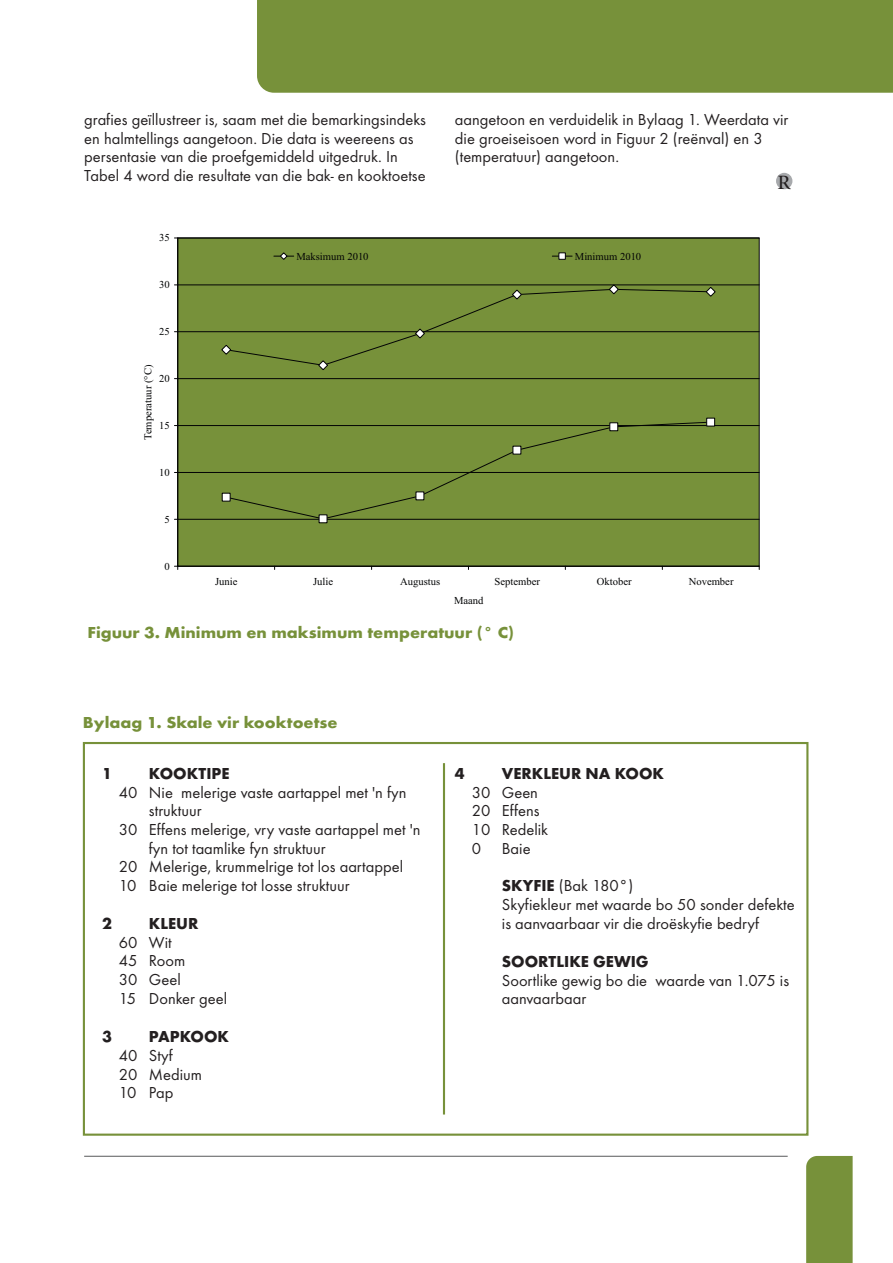
<style>
.page{position:relative;width:893px;height:1263px;background:#fff}
.page>*{position:absolute;margin:0;border:0;box-sizing:border-box;transform-origin:0 0}
.t1{font:28.5px "Adobe Arabic";color:#231f20}
.t2{font:16.5px/18.6px "Bright";color:#231f20}
.t3{font:700 16.5px "Bright";color:#77913a;scale:1.07 1}
.t4{font:700 16.5px "Bright";color:#231f20}
.t5{font:10.65px "Times New Roman";color:#020304}
.s1{font-weight:700}
</style>
<div class="page">
<div style="left:83px;top:742px;width:725px;height:394px;border:2px solid #77913a"></div>
<hr style="left:84px;top:1156px;width:704px;height:1px;background:#58595b">
<div style="left:806px;top:1156px;width:47px;height:107px;background:#77913a"></div>
<div style="left:178px;top:238px;width:581px;height:328px;background:#77913a"></div>
<hr style="left:178px;top:519px;width:581px;height:1px;background:#020304">
<hr style="left:178px;top:472px;width:581px;height:1px;background:#020304">
<hr style="left:178px;top:425px;width:581px;height:1px;background:#020304">
<hr style="left:178px;top:378px;width:581px;height:1px;background:#020304">
<hr style="left:178px;top:331px;width:581px;height:1px;background:#020304">
<hr style="left:178px;top:284px;width:581px;height:1px;background:#020304">
<hr style="left:178px;top:238px;width:581px;height:1px;background:#020304">
<hr style="left:177px;top:238px;width:1px;height:328px;background:#020304">
<hr style="left:178px;top:566px;width:581px;height:1px;background:#020304">
<svg style="left:225px;top:421px;width:487px;height:99px"></svg>
<svg style="left:221px;top:284px;width:495px;height:86px"></svg>
<svg style="left:221px;top:492px;width:10px;height:10px"></svg>
<svg style="left:318px;top:514px;width:10px;height:10px"></svg>
<svg style="left:415px;top:491px;width:10px;height:10px"></svg>
<svg style="left:512px;top:445px;width:10px;height:10px"></svg>
<svg style="left:609px;top:422px;width:10px;height:10px"></svg>
<svg style="left:706px;top:417px;width:9px;height:10px"></svg>
<svg style="left:274px;top:252px;width:20px;height:8px"></svg>
<svg style="left:552px;top:252px;width:20px;height:8px"></svg>
<hr style="left:443px;top:763px;width:2px;height:351px;background:#77913a">
<div style="left:257px;top:0;width:636px;height:93px;background:#77913a"></div>
<div style="left:776px;top:173px;width:16px;height:16px;background:#a7a9ac;border-radius:50%"></div>
<p class="t2" style="left:84px;top:112px;width:343px">grafies geïllustreer is, saam met die bemarkingsindeks en halmtellings aangetoon. Die data is weereens as persentasie van die proefgemiddeld uitgedruk. In Tabel 4 word die resultate van die bak- en kooktoetse</p>
<p class="t2" style="left:455px;top:112px;width:335px">aangetoon en verduidelik in Bylaag 1. Weerdata vir die groeiseisoen word in Figuur 2 (reënval) en 3 (temperatuur) aangetoon.</p>
<h1 class="t1" style="left:778px;top:170px;width:15px">R</h1>
<p class="t5" style="left:159px;top:234px;width:12px">35</p>
<p class="t5" style="left:159px;top:281px;width:12px">30</p>
<p class="t5" style="left:159px;top:328px;width:12px">25</p>
<p class="t5" style="left:144px;top:440px;width:77px;rotate:-90deg">Temperatuur (°C)</p>
<p class="t5" style="left:159px;top:374px;width:12px">20</p>
<p class="t5" style="left:159px;top:421px;width:12px">15</p>
<p class="t5" style="left:159px;top:468px;width:12px">10</p>
<p class="t5" style="left:165px;top:515px;width:7px">5</p>
<p class="t5" style="left:165px;top:562px;width:7px">0</p>
<p class="t5" style="left:296px;top:252px;width:74px">Maksimum 2010</p>
<p class="t5" style="left:575px;top:252px;width:68px">Minimum 2010</p>
<p class="t5" style="left:215px;top:578px;width:24px">Junie</p>
<p class="t5" style="left:313px;top:578px;width:22px">Julie</p>
<p class="t5" style="left:400px;top:578px;width:42px">Augustus</p>
<p class="t5" style="left:495px;top:578px;width:47px">September</p>
<p class="t5" style="left:597px;top:578px;width:36px">Oktober</p>
<p class="t5" style="left:689px;top:578px;width:46px">November</p>
<p class="t5" style="left:454px;top:596px;width:31px">Maand</p>
<p class="t3" style="left:87px;top:626px;width:400px">Figuur 3. Minimum en maksimum temperatuur (° C)</p>
<p class="t3" style="left:83px;top:716px;width:239px">Bylaag 1. Skale vir kooktoetse</p>
<p class="t4" style="left:102px;top:766px;width:11px">1</p>
<p class="t4" style="left:149px;top:766px;width:82px">KOOKTIPE</p>
<p class="t2" style="left:119px;top:784px;width:289px">40 Nie melerige vaste aartappel met 'n fyn</p>
<p class="t2" style="left:149px;top:803px;width:54px">struktuur</p>
<p class="t2" style="left:119px;top:822px;width:303px">30 Effens melerige, vry vaste aartappel met 'n</p>
<p class="t2" style="left:149px;top:840px;width:178px">fyn tot taamlike fyn struktuur</p>
<p class="t2" style="left:119px;top:859px;width:286px">20 Melerige, krummelrige tot los aartappel</p>
<p class="t2" style="left:119px;top:877px;width:232px">10 Baie melerige tot losse struktuur</p>
<p class="t4" style="left:102px;top:916px;width:11px">2</p>
<p class="t4" style="left:149px;top:916px;width:51px">KLEUR</p>
<p class="t2" style="left:119px;top:934px;width:110px">60 Wit<br>45 Room<br>30 Geel<br>15 Donker geel</p>
<p class="t4" style="left:102px;top:1030px;width:11px">3</p>
<p class="t4" style="left:149px;top:1030px;width:82px">PAPKOOK</p>
<p class="t2" style="left:119px;top:1047px;width:85px">40 Styf<br>20 Medium<br>10 Pap</p>
<p class="t4" style="left:455px;top:766px;width:11px">4</p>
<p class="t4" style="left:502px;top:766px;width:164px">VERKLEUR NA KOOK</p>
<p class="t2" style="left:472px;top:784px;width:78px">30 Geen<br>20 Effens<br>10 Redelik<br>0</p>
<p class="t2" style="left:502px;top:840px;width:30px">Baie</p>
<p class="t2" style="left:502px;top:878px;width:294px"><span class="s1">SKYFIE</span> (Bak 180°)<br>Skyfiekleur met waarde bo 50 sonder defekte is aanvaarbaar vir die droëskyfie bedryf</p>
<p class="t4" style="left:502px;top:954px;width:148px">SOORTLIKE GEWIG</p>
<p class="t2" style="left:502px;top:972px;width:289px">Soortlike gewig bo die waarde van 1.075 is aanvaarbaar</p>
</div>
